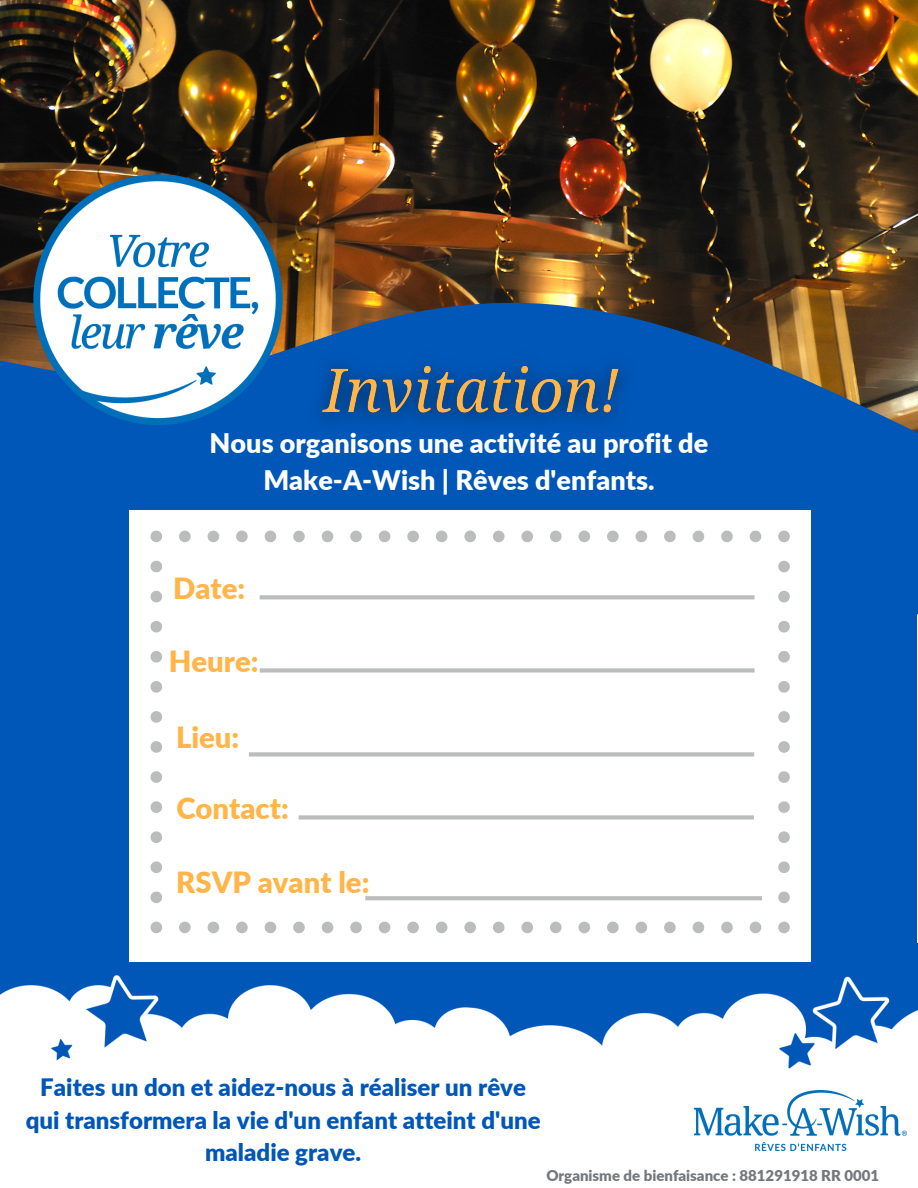
<style>
.page{position:relative;width:918px;height:1188px;background:#fff}
.page>*{position:absolute;margin:0;border:0;box-sizing:border-box;transform-origin:0 0}
.t1{font:900 29.25px "Lato";color:#ffb549}
.t2{font:900 27px/37.2px "Lato";color:#fefefe;text-align:center}
.t3{font:900 24px/32.7px "Lato";color:#0057b8;text-align:center}
.t4{font:900 15px "Lato";color:#75787b}
</style>
<div class="page">
<div style="left:0;top:485px;width:917px;height:500px;background:#0057b8"></div>
<img style="left:0;top:0;width:918px;height:299px">
<svg style="left:0;top:299px;width:918px;height:315px;fill:#0057b8"></svg>
<img style="left:0;top:944px;width:918px;height:147px">
<img style="left:33px;top:174px;width:250px;height:250px">
<div style="left:129px;top:510px;width:682px;height:451px;background:#fff"></div>
<svg style="left:778px;top:922px;width:12px;height:11px"></svg>
<svg style="left:179px;top:922px;width:582px;height:11px"></svg>
<svg style="left:151px;top:922px;width:11px;height:11px"></svg>
<svg style="left:151px;top:561px;width:11px;height:342px"></svg>
<svg style="left:151px;top:531px;width:11px;height:11px"></svg>
<svg style="left:179px;top:531px;width:582px;height:11px"></svg>
<svg style="left:778px;top:531px;width:12px;height:11px"></svg>
<svg style="left:778px;top:561px;width:12px;height:342px"></svg>
<svg style="left:260px;top:595px;width:495px;height:4px;background:#bfc0c0"></svg>
<div style="left:260px;top:668px;width:495px;height:5px;background:#bbbcbc"></div>
<div style="left:299px;top:815px;width:455px;height:5px;background:#bbbcbc"></div>
<hr style="left:365px;top:896px;width:397px;height:4px;background:#bbbcbc">
<svg style="left:249px;top:752px;width:505px;height:4px;background:#c0c0c0"></svg>
<img style="left:695px;top:1091px;width:211px;height:59px">
<img style="left:294px;top:332px;width:353px;height:124px">
<p class="t2" style="left:210px;top:424px;width:500px">Nous organisons une activité au profit de<br>Make-A-Wish | Rêves d'enfants.</p>
<p class="t1" style="left:173px;top:570px;width:74px">Date:</p>
<p class="t1" style="left:169px;top:643px;width:91px">Heure:</p>
<p class="t1" style="left:176px;top:719px;width:65px">Lieu:</p>
<p class="t1" style="left:176px;top:790px;width:114px">Contact:</p>
<p class="t1" style="left:176px;top:864px;width:195px">RSVP avant le:</p>
<p class="t3" style="left:26px;top:1071px;width:516px">Faites un don et aidez-nous à réaliser un rêve qui transformera la vie d'un enfant atteint d'une maladie grave.</p>
<p class="t4" style="left:546px;top:1166px;width:334px">Organisme de bienfaisance : 881291918 RR 0001</p>
</div>
